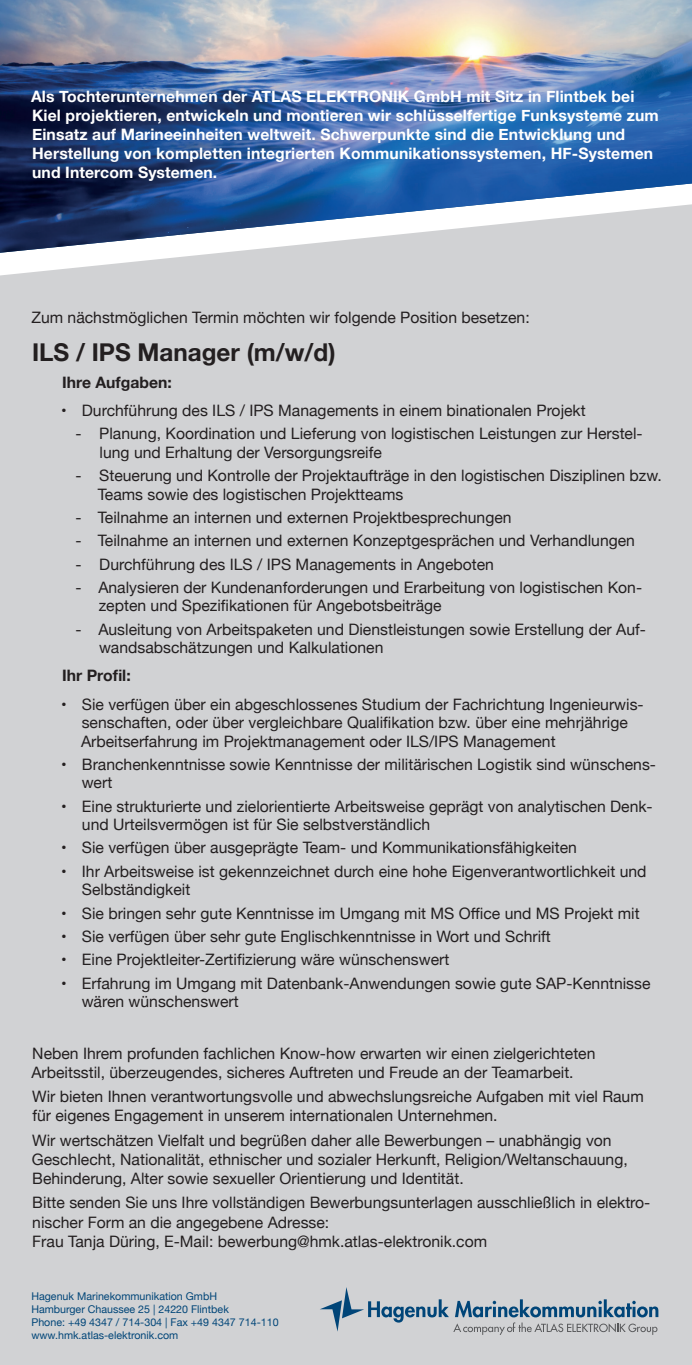
<style>
.page{position:relative;width:692px;height:1365px;background:#fff}
.page>*{position:absolute;margin:0;border:0;box-sizing:border-box;transform-origin:0 0}
.t1{font:700 24.5px "Helvetica Neue";color:#231f20}
.t2{font:15.75px/18.4px "Helvetica Neue";color:#231f20}
.t3{font:700 15.75px/18.9px "Helvetica Neue";letter-spacing:.005em;color:#fff}
.t4{font:700 15.75px "Helvetica Neue";color:#231f20}
.t5{font:10.67px/12.8px "Helvetica Neue";color:#004578}
</style>
<div class="page">
<div style="left:0;top:253px;width:692px;height:1111px;background:#d1d2d4"></div>
<img style="left:0;top:0;width:692px;height:253px">
<svg style="left:320px;top:1286px;width:338px;height:48px;background:#afb9c2"></svg>
<p class="t3" style="left:31px;top:88px;width:629px">Als Tochterunternehmen der ATLAS ELEKTRONIK GmbH mit Sitz in Flintbek bei Kiel projektieren, entwickeln und montieren wir schlüsselfertige Funksysteme zum Einsatz auf Marineeinheiten weltweit. Schwerpunkte sind die Entwicklung und Herstellung von kompletten integrierten Kommunikationssystemen, HF-Systemen und Intercom Systemen.</p>
<p class="t2" style="left:31px;top:309px;width:500px">Zum nächstmöglichen Termin möchten wir folgende Position besetzen:</p>
<h1 class="t1" style="left:32px;top:332px;width:305px">ILS / IPS Manager (m/w/d)</h1>
<p class="t4" style="left:62px;top:370px;width:111px">Ihre Aufgaben:</p>
<p class="t2" style="left:61px;top:402px;width:526px">• Durchführung des ILS / IPS Managements in einem binationalen Projekt</p>
<p class="t2" style="left:100px;top:425px;width:545px;text-indent:-24px">- Planung, Koordination und Lieferung von logistischen Leistungen zur Herstel&shy;lung und Erhaltung der Versorgungsreife</p>
<p class="t2" style="left:98px;top:467px;width:566px;text-indent:-22px">- Steuerung und Kontrolle der Projektaufträge in den logistischen Disziplinen bzw.<br>Teams sowie des logistischen Projektteams</p>
<p class="t2" style="left:76px;top:509px;width:438px">- Teilnahme an internen und externen Projektbesprechungen</p>
<p class="t2" style="left:76px;top:532px;width:561px">- Teilnahme an internen und externen Konzeptgesprächen und Verhandlungen</p>
<p class="t2" style="left:76px;top:555px;width:420px">- Durchführung des ILS / IPS Managements in Angeboten</p>
<p class="t2" style="left:99px;top:579px;width:545px;text-indent:-23px">- Analysieren der Kundenanforderungen und Erarbeitung von logistischen Kon&shy;zepten und Spezifikationen für Angebotsbeiträge</p>
<p class="t2" style="left:99px;top:620px;width:548px;text-indent:-23px">- Ausleitung von Arbeitspaketen und Dienstleistungen sowie Erstellung der Auf&shy;wandsabschätzungen und Kalkulationen</p>
<p class="t4" style="left:62px;top:663px;width:70px">Ihr Profil:</p>
<p class="t2" style="left:81px;top:695px;width:564px;text-indent:-20px">• Sie verfügen über ein abgeschlossenes Studium der Fachrichtung Ingenieurwis&shy;senschaften, oder über vergleichbare Qualifikation bzw. über eine mehrjährige<br>Arbeitserfahrung im Projektmanagement oder ILS/IPS Management</p>
<p class="t2" style="left:82px;top:756px;width:576px;text-indent:-20px">• Branchenkenntnisse sowie Kenntnisse der militärischen Logistik sind wünschens&shy;wert</p>
<p class="t2" style="left:82px;top:797px;width:572px;text-indent:-21px">• Eine strukturierte und zielorientierte Arbeitsweise geprägt von analytischen Denk&shy;und Urteilsvermögen ist für Sie selbstverständlich</p>
<p class="t2" style="left:61px;top:839px;width:517px">• Sie verfügen über ausgeprägte Team- und Kommunikationsfähigkeiten</p>
<p class="t2" style="left:82px;top:862px;width:566px;text-indent:-21px">• Ihr Arbeitsweise ist gekennzeichnet durch eine hohe Eigenverantwortlichkeit und<br>Selbständigkeit</p>
<p class="t2" style="left:61px;top:904px;width:580px">• Sie bringen sehr gute Kenntnisse im Umgang mit MS Office und MS Projekt mit</p>
<p class="t2" style="left:61px;top:927px;width:491px">• Sie verfügen über sehr gute Englischkenntnisse in Wort und Schrift</p>
<p class="t2" style="left:61px;top:951px;width:390px">• Eine Projektleiter-Zertifizierung wäre wünschenswert</p>
<p class="t2" style="left:82px;top:974px;width:570px;text-indent:-20px">• Erfahrung im Umgang mit Datenbank-Anwendungen sowie gute SAP-Kenntnisse wären wünschenswert</p>
<p class="t2" style="left:31px;top:1044px;width:566px;line-height:19.2px">Neben Ihrem profunden fachlichen Know-how erwarten wir einen zielgerichteten<br>Arbeitsstil, überzeugendes, sicheres Auftreten und Freude an der Teamarbeit.</p>
<p class="t2" style="left:32px;top:1087px;width:613px;line-height:19.2px">Wir bieten Ihnen verantwortungsvolle und abwechslungsreiche Aufgaben mit viel Raum für eigenes Engagement in unserem internationalen Unternehmen.</p>
<p class="t2" style="left:32px;top:1131px;width:597px;line-height:19.2px">Wir wertschätzen Vielfalt und begrüßen daher alle Bewerbungen – unabhängig von<br>Geschlecht, Nationalität, ethnischer und sozialer Herkunft, Religion/Weltanschauung,<br>Behinderung, Alter sowie sexueller Orientierung und Identität.</p>
<p class="t2" style="left:32px;top:1193px;width:620px;line-height:19.2px">Bitte senden Sie uns Ihre vollständigen Bewerbungsunterlagen ausschließlich in elektro&shy;nischer Form an die angegebene Adresse:<br>Frau Tanja Düring, E-Mail: bewerbung@hmk.atlas-elektronik.com</p>
<p class="t5" style="left:31px;top:1290px;width:249px">Hagenuk Marinekommunikation GmbH<br>Hamburger Chaussee 25 | 24220 Flintbek<br>Phone: +49 4347 / 714-304 | Fax +49 4347 714-110 www.hmk.atlas-elektronik.com</p>
</div>
